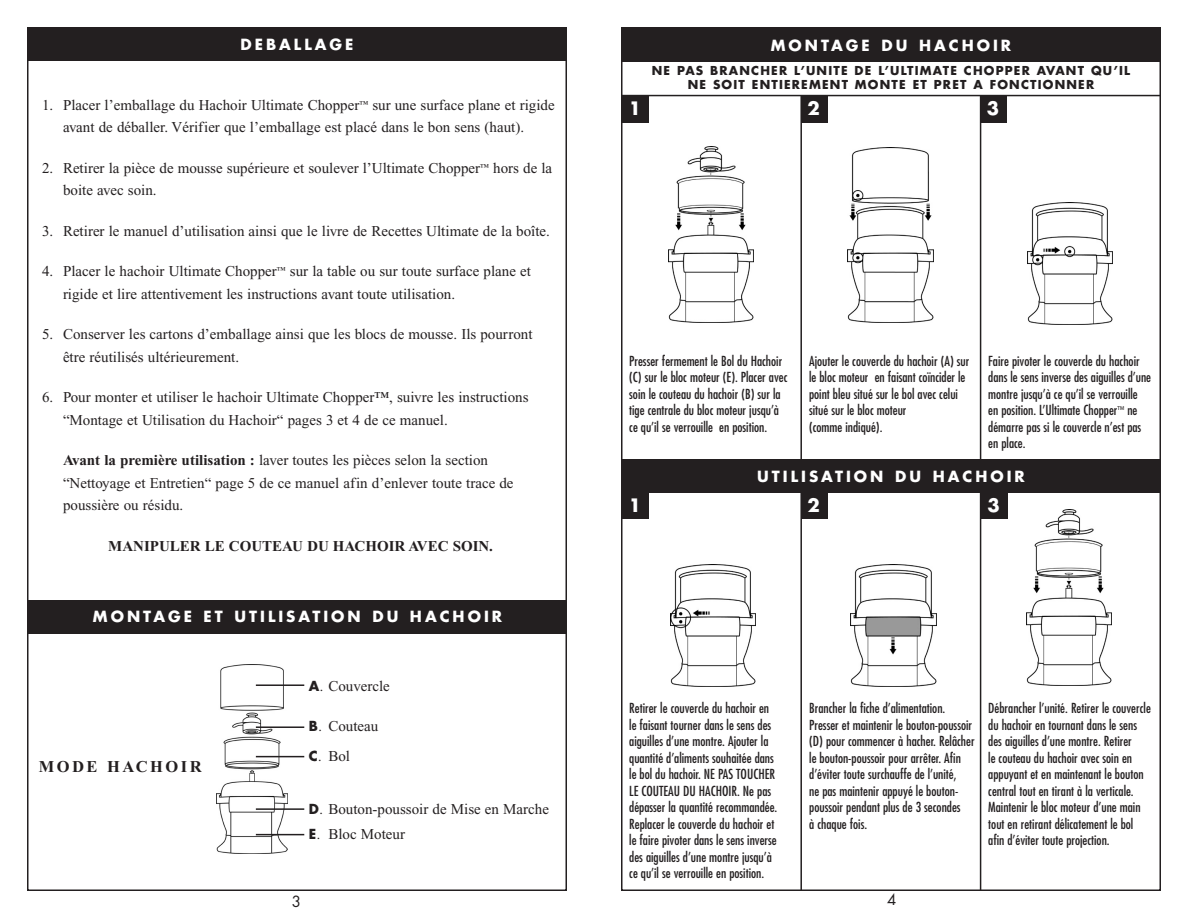
<style>
.page{position:relative;width:1188px;height:918px;background:#fff}
.page>*{position:absolute;margin:0;border:0;box-sizing:border-box;transform-origin:0 0}
.t1{font:700 18px "Futura";color:#fff}
.t2{font:700 16.5px "Times New Roman";letter-spacing:.15em;color:#231f20}
.t3{font:15px/22.5px "Times New Roman";color:#231f20}
.t4{font:700 15px "Futura";letter-spacing:.2em;color:#fff}
.t5{font:700 15px "Times New Roman";color:#231f20}
.t6{font:15px "Futura";color:#231f20}
.t7{font:condensed 13.5px/16.5px "Futura";color:#231f20}
.t8{font:700 12px/13.5px "Futura";letter-spacing:.1em;color:#231f20;text-align:center}
.s1{font-weight:700}
.s2{font-family:"Futura";font-weight:700;font-size:13.5px}
.s3{font-family:"Futura";font-size:13.5px}
</style>
<div class="page">
<div style="left:28px;top:600px;width:539px;height:34px;background:#231f20"></div>
<div style="left:621px;top:28px;width:540px;height:34px;background:#231f20"></div>
<div style="left:622px;top:96px;width:27px;height:27px;background:#231f20"></div>
<div style="left:801px;top:96px;width:26px;height:27px;background:#231f20"></div>
<div style="left:981px;top:96px;width:26px;height:27px;background:#231f20"></div>
<div style="left:622px;top:492px;width:27px;height:27px;background:#231f20"></div>
<div style="left:801px;top:493px;width:26px;height:26px;background:#231f20"></div>
<div style="left:981px;top:493px;width:26px;height:26px;background:#231f20"></div>
<hr style="left:621px;top:95px;width:540px;height:1px;background:#231f20">
<hr style="left:800px;top:95px;width:2px;height:795px;background:#231f20">
<hr style="left:980px;top:96px;width:1px;height:794px;background:#231f20">
<img style="left:217px;top:664px;width:70px;height:189px">
<hr style="left:256px;top:834px;width:48px;height:1px;background:#231f20">
<hr style="left:256px;top:808px;width:48px;height:2px;background:#231f20">
<hr style="left:256px;top:756px;width:48px;height:1px;background:#231f20">
<hr style="left:256px;top:726px;width:48px;height:2px;background:#231f20">
<hr style="left:256px;top:684px;width:48px;height:2px;background:#231f20">
<div style="left:621px;top:459px;width:540px;height:34px;background:#231f20"></div>
<img style="left:668px;top:146px;width:85px;height:177px">
<img style="left:848px;top:147px;width:85px;height:176px">
<img style="left:1027px;top:202px;width:85px;height:122px">
<img style="left:670px;top:564px;width:86px;height:122px">
<img style="left:851px;top:564px;width:85px;height:122px">
<img style="left:1026px;top:509px;width:86px;height:176px">
<div style="left:27px;top:27px;width:540px;height:34px;background:#231f20"></div>
<p class="t4" style="left:241px;top:33px;width:114px">DEBALLAGE</p>
<p class="t3" style="left:63px;top:94px;width:493px;text-indent:-21px">1. Placer l’emballage du Hachoir Ultimate Chopper<sup>™</sup> sur une surface plane et rigide avant de déballer. Vérifier que l’emballage est placé dans le bon sens (haut).</p>
<p class="t3" style="left:63px;top:157px;width:491px;text-indent:-21px">2. Retirer la pièce de mousse supérieure et soulever l’Ultimate Chopper<sup>™</sup> hors de la boite avec soin.</p>
<p class="t3" style="left:42px;top:220px;width:509px">3. Retirer le manuel d’utilisation ainsi que le livre de Recettes Ultimate de la boîte.</p>
<p class="t3" style="left:63px;top:260px;width:470px;text-indent:-21px">4. Placer le hachoir Ultimate Chopper<sup>™</sup> sur la table ou sur toute surface plane et rigide et lire attentivement les instructions avant toute utilisation.</p>
<p class="t3" style="left:63px;top:323px;width:471px;text-indent:-21px">5. Conserver les cartons d’emballage ainsi que les blocs de mousse. Ils pourront être réutilisés ultérieurement.</p>
<p class="t3" style="left:63px;top:386px;width:467px;text-indent:-21px">6. Pour monter et utiliser le hachoir Ultimate Chopper™, suivre les instructions “Montage et Utilisation du Hachoir“ pages 3 et 4 de ce manuel.</p>
<p class="t3" style="left:63px;top:449px;width:452px"><span class="s1">Avant la première utilisation :</span> laver toutes les pièces selon la section “Nettoyage et Entretien“ page 5 de ce manuel afin d’enlever toute trace de poussière ou résidu.</p>
<p class="t5" style="left:108px;top:537px;width:386px">MANIPULER LE COUTEAU DU HACHOIR AVEC SOIN.</p>
<p class="t4" style="left:93px;top:606px;width:411px">MONTAGE ET UTILISATION DU HACHOIR</p>
<p class="t2" style="left:39px;top:757px;width:164px">MODE HACHOIR</p>
<p class="t3" style="left:309px;top:675px;width:82px"><span class="s2">A</span><span class="s3">.</span> Couvercle</p>
<p class="t3" style="left:309px;top:712px;width:71px;line-height:30px"><span class="s2">B</span><span class="s3">.</span> Couteau<br><span class="s2">C</span><span class="s3">.</span> Bol</p>
<p class="t3" style="left:309px;top:796px;width:242px;line-height:25.5px"><span class="s2">D</span><span class="s3">.</span> Bouton-poussoir de Mise en Marche<br><span class="s2">E</span><span class="s3">.</span> Bloc Moteur</p>
<p class="t4" style="left:771px;top:35px;width:242px">MONTAGE DU HACHOIR</p>
<h1 class="t1" style="left:629px;top:96px;width:14px">1</h1>
<p class="t8" style="left:652px;top:64px;width:480px">NE PAS BRANCHER L’UNITE DE L’ULTIMATE CHOPPER AVANT QU’IL<br>NE SOIT ENTIEREMENT MONTE ET PRET A FONCTIONNER</p>
<h1 class="t1" style="left:808px;top:96px;width:14px">2</h1>
<h1 class="t1" style="left:987px;top:96px;width:14px">3</h1>
<p class="t7" style="left:629px;top:352px;width:160px">Presser fermement le Bol du Hachoir (C) sur le bloc moteur (E). Placer avec soin le couteau du hachoir (B) sur la tige centrale du bloc moteur jusqu’à ce qu’il se verrouille en position.</p>
<p class="t7" style="left:809px;top:352px;width:162px">Ajouter le couvercle du hachoir (A) sur le bloc moteur en faisant coïncider le point bleu situé sur le bol avec celui situé sur le bloc moteur<br>(comme indiqué).</p>
<p class="t7" style="left:988px;top:352px;width:164px">Faire pivoter le couvercle du hachoir dans le sens inverse des aiguilles d’une montre jusqu’à ce qu’il se verrouille en position. L’Ultimate Chopper<sup>™</sup> ne démarre pas si le couvercle n’est pas en place.</p>
<p class="t4" style="left:757px;top:466px;width:269px">UTILISATION DU HACHOIR</p>
<h1 class="t1" style="left:629px;top:492px;width:14px">1</h1>
<h1 class="t1" style="left:808px;top:493px;width:14px">2</h1>
<h1 class="t1" style="left:987px;top:493px;width:14px">3</h1>
<p class="t7" style="left:809px;top:700px;width:167px">Brancher la fiche d’alimentation.<br>Presser et maintenir le bouton-poussoir (D) pour commencer à hacher. Relâcher le bouton-poussoir pour arrêter. Afin d’éviter toute surchauffe de l’unité,<br>ne pas maintenir appuyé le bouton&shy;poussoir pendant plus de 3 secondes<br>à chaque fois.</p>
<p class="t7" style="left:629px;top:700px;width:150px">Retirer le couvercle du hachoir en le faisant tourner dans le sens des aiguilles d’une montre. Ajouter la quantité d’aliments souhaitée dans le bol du hachoir. NE PAS TOUCHER LE COUTEAU DU HACHOIR. Ne pas dépasser la quantité recommandée.<br>Replacer le couvercle du hachoir et le faire pivoter dans le sens inverse des aiguilles d’une montre jusqu’à ce qu’il se verrouille en position.</p>
<p class="t7" style="left:988px;top:700px;width:164px">Débrancher l’unité. Retirer le couvercle du hachoir en tournant dans le sens des aiguilles d’une montre. Retirer<br>le couteau du hachoir avec soin en appuyant et en maintenant le bouton central tout en tirant à la verticale.<br>Maintenir le bloc moteur d’une main tout en retirant délicatement le bol afin d’éviter toute projection.</p>
<p class="t6" style="left:292px;top:891px;width:11px">3</p>
<p class="t6" style="left:887px;top:889px;width:11px">4</p>
</div>
